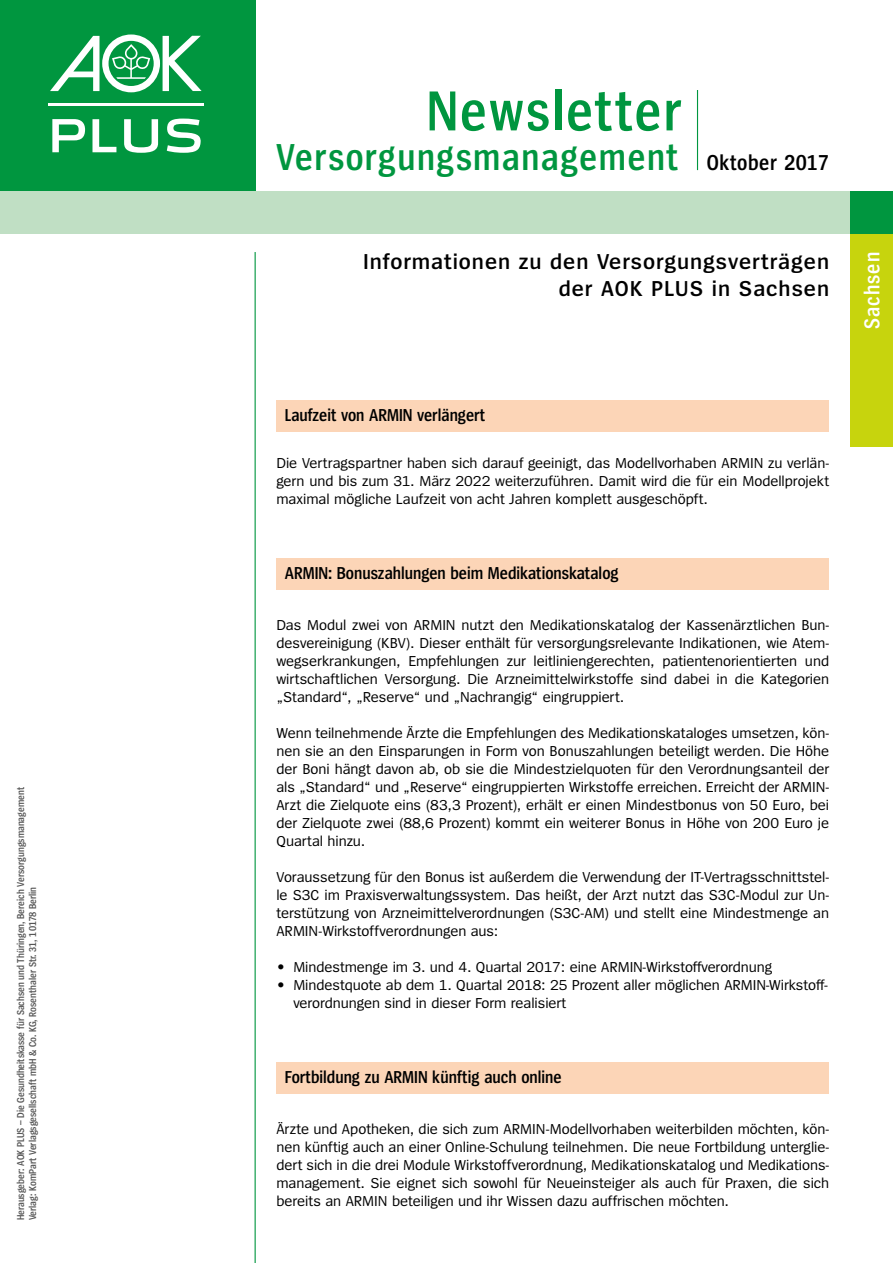
<style>
.page{position:relative;width:893px;height:1263px;background:#fff}
.page>*{position:absolute;margin:0;border:0;box-sizing:border-box;transform-origin:0 0}
.t1{font:600 58.65px "Spiegel Cd";letter-spacing:.04em;color:#00963f}
.t2{font:600 39.15px "Spiegel Cd";letter-spacing:.04em;color:#00963f}
.t3{font:600 22.5px/27px "Spiegel";letter-spacing:.04em;color:#000;text-align:right}
.t4{font:600 22.5px "Spiegel Cd";letter-spacing:.025em;color:#000}
.t5{font:600 22.5px "Spiegel Cd";letter-spacing:.05em;color:#fff}
.t6{font:600 18px "Spiegel Cd";color:#000}
.t7{font:15px/18px "Spiegel";letter-spacing:-.005em;color:#000;text-align:justify}
.t8{font:600 10.5px/12px "Spiegel Cd";color:#565656}
</style>
<div class="page">
<div style="left:0;top:0;width:255px;height:191px;background:#00963f"></div>
<svg style="left:52px;top:119px;width:33px;height:33px"></svg>
<svg style="left:92px;top:119px;width:24px;height:33px"></svg>
<svg style="left:124px;top:119px;width:34px;height:34px"></svg>
<svg style="left:167px;top:119px;width:34px;height:34px"></svg>
<svg style="left:50px;top:34px;width:152px;height:58px"></svg>
<hr style="left:48px;top:103px;width:156px;height:3px;background:#fff">
<hr style="left:697px;top:90px;width:1px;height:80px;background:#00963f">
<div style="left:0;top:191px;width:893px;height:43px;background:#c0dfc4"></div>
<div style="left:850px;top:191px;width:43px;height:43px;background:#00963f"></div>
<div style="left:850px;top:234px;width:43px;height:212px;background:#c7d40d"></div>
<hr style="left:255px;top:252px;width:1px;height:1011px;background:#00963f">
<div style="left:276px;top:400px;width:553px;height:32px;background:#fcd5b7"></div>
<div style="left:276px;top:558px;width:553px;height:32px;background:#fcd5b7"></div>
<div style="left:276px;top:1062px;width:553px;height:32px;background:#fcd5b7"></div>
<p class="t8" style="left:15px;top:1220px;width:435px;rotate:-90deg">Herausgeber: AOK PLUS – Die Gesundheitskasse für Sachsen und Thüringen, Bereich Versorgungsmanagement<br>Verlag: KomPart Verlagsgesellschaft mbH &amp; Co. KG, Rosenthaler Str. 31, 10178 Berlin</p>
<h1 class="t1" style="left:427px;top:82px;width:257px">Newsletter</h1>
<h2 class="t2" style="left:276px;top:137px;width:404px">Versorgungsmanagement</h2>
<h3 class="t4" style="left:707px;top:151px;width:123px">Oktober 2017</h3>
<h3 class="t3" style="left:363px;top:249px;width:468px">Informationen zu den Versorgungsverträgen der AOK PLUS in Sachsen</h3>
<p class="t6" style="left:285px;top:406px;width:202px">Laufzeit von ARMIN verlängert</p>
<p class="t7" style="left:276px;top:454px;width:554px">Die Vertragspartner haben sich darauf geeinigt, das Modellvorhaben ARMIN zu verlän&shy;gern und bis zum 31. März 2022 weiterzuführen. Damit wird die für ein Modellprojekt maximal mögliche Laufzeit von acht Jahren komplett ausgeschöpft.</p>
<p class="t6" style="left:285px;top:564px;width:335px">ARMIN: Bonuszahlungen beim Medikationskatalog</p>
<p class="t7" style="left:276px;top:616px;width:554px">Das Modul zwei von ARMIN nutzt den Medikationskatalog der Kassenärztlichen Bun&shy;desvereinigung (KBV). Dieser enthält für versorgungsrelevante Indikationen, wie Atem&shy;wegserkrankungen, Empfehlungen zur leitliniengerechten, patientenorientierten und wirtschaftlichen Versorgung. Die Arzneimittelwirkstoffe sind dabei in die Kategorien „Standard“, „Reserve“ und „Nachrangig“ eingruppiert.</p>
<p class="t7" style="left:276px;top:724px;width:554px">Wenn teilnehmende Ärzte die Empfehlungen des Medikationskataloges umsetzen, kön&shy;nen sie an den Einsparungen in Form von Bonuszahlungen beteiligt werden. Die Höhe der Boni hängt davon ab, ob sie die Mindestzielquoten für den Verordnungsanteil der als „Standard“ und „Reserve“ eingruppierten Wirkstoffe erreichen. Erreicht der ARMIN-Arzt die Zielquote eins (83,3 Prozent), erhält er einen Mindestbonus von 50 Euro, bei der Zielquote zwei (88,6 Prozent) kommt ein weiterer Bonus in Höhe von 200 Euro je Quartal hinzu.</p>
<p class="t7" style="left:276px;top:868px;width:554px">Voraussetzung für den Bonus ist außerdem die Verwendung der IT-Vertragsschnittstel&shy;le S3C im Praxisverwaltungssystem. Das heißt, der Arzt nutzt das S3C-Modul zur Un&shy;terstützung von Arzneimittelverordnungen (S3C-AM) und stellt eine Mindestmenge an ARMIN-Wirkstoffverordnungen aus:</p>
<p class="t7" style="left:276px;top:958px;width:497px">• Mindestmenge im 3. und 4. Quartal 2017: eine ARMIN-Wirkstoffverordnung</p>
<p class="t7" style="left:293px;top:976px;width:536px;text-indent:-17px">• Mindestquote ab dem 1. Quartal 2018: 25 Prozent aller möglichen ARMIN-Wirkstoff&shy;verordnungen sind in dieser Form realisiert</p>
<p class="t6" style="left:285px;top:1068px;width:278px">Fortbildung zu ARMIN künftig auch online</p>
<p class="t7" style="left:276px;top:1120px;width:554px">Ärzte und Apotheken, die sich zum ARMIN-Modellvorhaben weiterbilden möchten, kön&shy;nen künftig auch an einer Online-Schulung teilnehmen. Die neue Fortbildung unterglie&shy;dert sich in die drei Module Wirkstoffverordnung, Medikationskatalog und Medikations&shy;management. Sie eignet sich sowohl für Neueinsteiger als auch für Praxen, die sich bereits an ARMIN beteiligen und ihr Wissen dazu auffrischen möchten.</p>
<h3 class="t5" style="left:861px;top:329px;width:79px;rotate:-90deg">Sachsen</h3>
</div>
